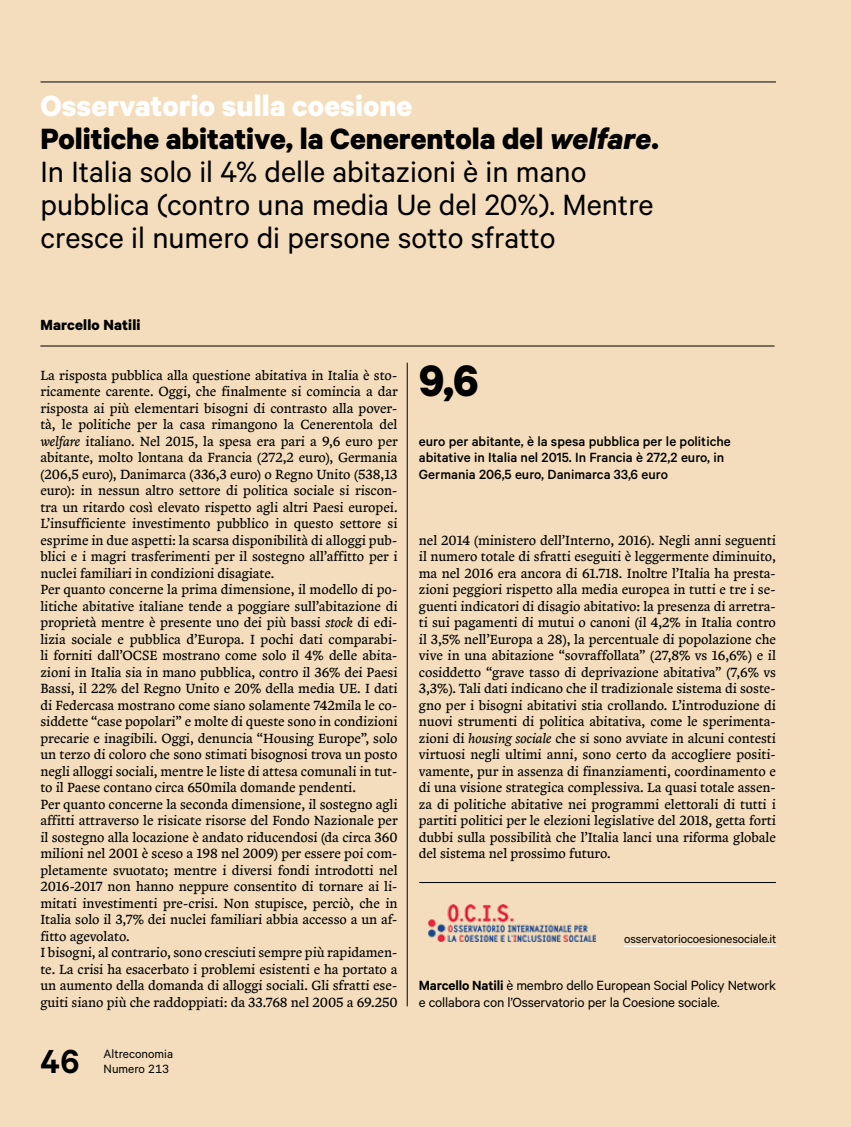
<style>
.page{position:relative;width:851px;height:1127px;background:#fff}
.page>*{position:absolute;margin:0;border:0;box-sizing:border-box;transform-origin:0 0}
.t1{font:700 49.5px "Calibre";color:#000}
.t2{font:600 37.5px "Calibre";color:#000}
.t3{font:33px/33px "Calibre";color:#000}
.t4{font:700 16.5px "Calibre";letter-spacing:.01em;color:#000}
.t5{font:500 15px/16.5px "Calibre";color:#000}
.t6{font:15px/16.5px "Calibre";letter-spacing:-.01em;color:#000}
.t7{font:13.8px/16.5px "Zenon";letter-spacing:-.005em;color:#000}
.t8{font:13.5px/15px "Calibre";letter-spacing:-.01em;color:#000}
.s1{font-weight:700;color:#fff}
.s2{font-weight:700}
.s3{font-weight:700;font-style:italic}
.s4{font-style:italic}
.s5{font-weight:600}
</style>
<div class="page">
<div style="left:0;top:0;width:850px;height:1127px;background:#f4ddbc"></div>
<hr style="left:407px;top:363px;width:1px;height:643px;background:#000">
<hr style="left:40px;top:346px;width:734px;height:1px;background:#000">
<hr style="left:40px;top:82px;width:735px;height:1px;background:#000">
<hr style="left:624px;top:946px;width:152px;height:1px;background:#fff">
<img style="left:428px;top:904px;width:167px;height:37px">
<hr style="left:419px;top:882px;width:356px;height:1px;background:#000">
<h3 class="t3" style="left:40px;top:88px;width:619px"><span class="s1">Osservatorio sulla coesione<br></span><span class="s2">Politiche abitative, la Cenerentola del</span> <span class="s3">welfare</span><span class="s2">.<br></span>In Italia solo il 4% delle abitazioni è in mano pubblica (contro una media Ue del 20%). Mentre cresce il numero di persone sotto sfratto</h3>
<p class="t4" style="left:40px;top:315px;width:101px">Marcello Natili</p>
<p class="t7" style="left:40px;top:366px;width:359px">La risposta pubblica alla questione abitativa in Italia è sto&shy;ricamente carente. Oggi, che finalmente si comincia a dar risposta ai più elementari bisogni di contrasto alla pover&shy;tà, le politiche per la casa rimangono la Cenerentola del <span class="s4">welfare</span> italiano. Nel 2015, la spesa era pari a 9,6 euro per abitante, molto lontana da Francia (272,2 euro), Germania (206,5 euro), Danimarca (336,3 euro) o Regno Unito (538,13 euro): in nessun altro settore di politica sociale si riscon&shy;tra un ritardo così elevato rispetto agli altri Paesi europei.<br>L’insufficiente investimento pubblico in questo settore si esprime in due aspetti: la scarsa disponibilità di alloggi pub&shy;blici e i magri trasferimenti per il sostegno all’affitto per i nuclei familiari in condizioni disagiate.<br>Per quanto concerne la prima dimensione, il modello di po&shy;litiche abitative italiane tende a poggiare sull’abitazione di proprietà mentre è presente uno dei più bassi <span class="s4">stock</span> di edi&shy;lizia sociale e pubblica d’Europa. I pochi dati comparabi&shy;li forniti dall’OCSE mostrano come solo il 4% delle abita&shy;zioni in Italia sia in mano pubblica, contro il 36% dei Paesi Bassi, il 22% del Regno Unito e 20% della media UE. I dati di Federcasa mostrano come siano solamente 742mila le co&shy;siddette “case popolari” e molte di queste sono in condizioni precarie e inagibili. Oggi, denuncia “Housing Europe”, solo un terzo di coloro che sono stimati bisognosi trova un posto negli alloggi sociali, mentre le liste di attesa comunali in tut&shy;to il Paese contano circa 650mila domande pendenti.<br>Per quanto concerne la seconda dimensione, il sostegno agli affitti attraverso le risicate risorse del Fondo Nazionale per il sostegno alla locazione è andato riducendosi (da circa 360 milioni nel 2001 è sceso a 198 nel 2009) per essere poi com&shy;pletamente svuotato; mentre i diversi fondi introdotti nel 2016-2017 non hanno neppure consentito di tornare ai li&shy;mitati investimenti pre-crisi. Non stupisce, perciò, che in Italia solo il 3,7% dei nuclei familiari abbia accesso a un af&shy;fitto agevolato.<br>I bisogni, al contrario, sono cresciuti sempre più rapidamen&shy;te. La crisi ha esacerbato i problemi esistenti e ha portato a un aumento della domanda di alloggi sociali. Gli sfratti ese&shy;guiti siano più che raddoppiati: da 33.768 nel 2005 a 69.250</p>
<h2 class="t2" style="left:40px;top:1039px;width:41px">46</h2>
<p class="t8" style="left:104px;top:1045px;width:71px">Altreconomia<br>Numero 213</p>
<h1 class="t1" style="left:418px;top:350px;width:61px">9,6</h1>
<p class="t5" style="left:419px;top:432px;width:313px">euro per abitante, è la spesa pubblica per le politiche abitative in Italia nel 2015. In Francia è 272,2 euro, in<br>Germania 206,5 euro, Danimarca 33,6 euro</p>
<p class="t7" style="left:419px;top:531px;width:358px;text-align:justify">nel 2014 (ministero dell’Interno, 2016). Negli anni seguenti il numero totale di sfratti eseguiti è leggermente diminuito, ma nel 2016 era ancora di 61.718. Inoltre l’Italia ha presta&shy;zioni peggiori rispetto alla media europea in tutti e tre i se&shy;guenti indicatori di disagio abitativo: la presenza di arretra&shy;ti sui pagamenti di mutui o canoni (il 4,2% in Italia contro il 3,5% nell’Europa a 28), la percentuale di popolazione che vive in una abitazione “sovraffollata” (27,8% vs 16,6%) e il cosiddetto “grave tasso di deprivazione abitativa” (7,6% vs 3,3%). Tali dati indicano che il tradizionale sistema di soste&shy;gno per i bisogni abitativi stia crollando. L’introduzione di nuovi strumenti di politica abitativa, come le sperimenta&shy;zioni di <span class="s4">housing sociale</span> che si sono avviate in alcuni contesti virtuosi negli ultimi anni, sono certo da accogliere positi&shy;vamente, pur in assenza di finanziamenti, coordinamento e di una visione strategica complessiva. La quasi totale assen&shy;za di politiche abitative nei programmi elettorali di tutti i partiti politici per le elezioni legislative del 2018, getta forti dubbi sulla possibilità che l’Italia lanci una riforma globale del sistema nel prossimo futuro.</p>
<p class="t8" style="left:624px;top:931px;width:154px">osservatoriocoesionesociale.it</p>
<p class="t6" style="left:419px;top:977px;width:358px"><span class="s5">Marcello Natili</span> è membro dello European Social Policy Network e collabora con l’Osservatorio per la Coesione sociale.</p>
</div>
